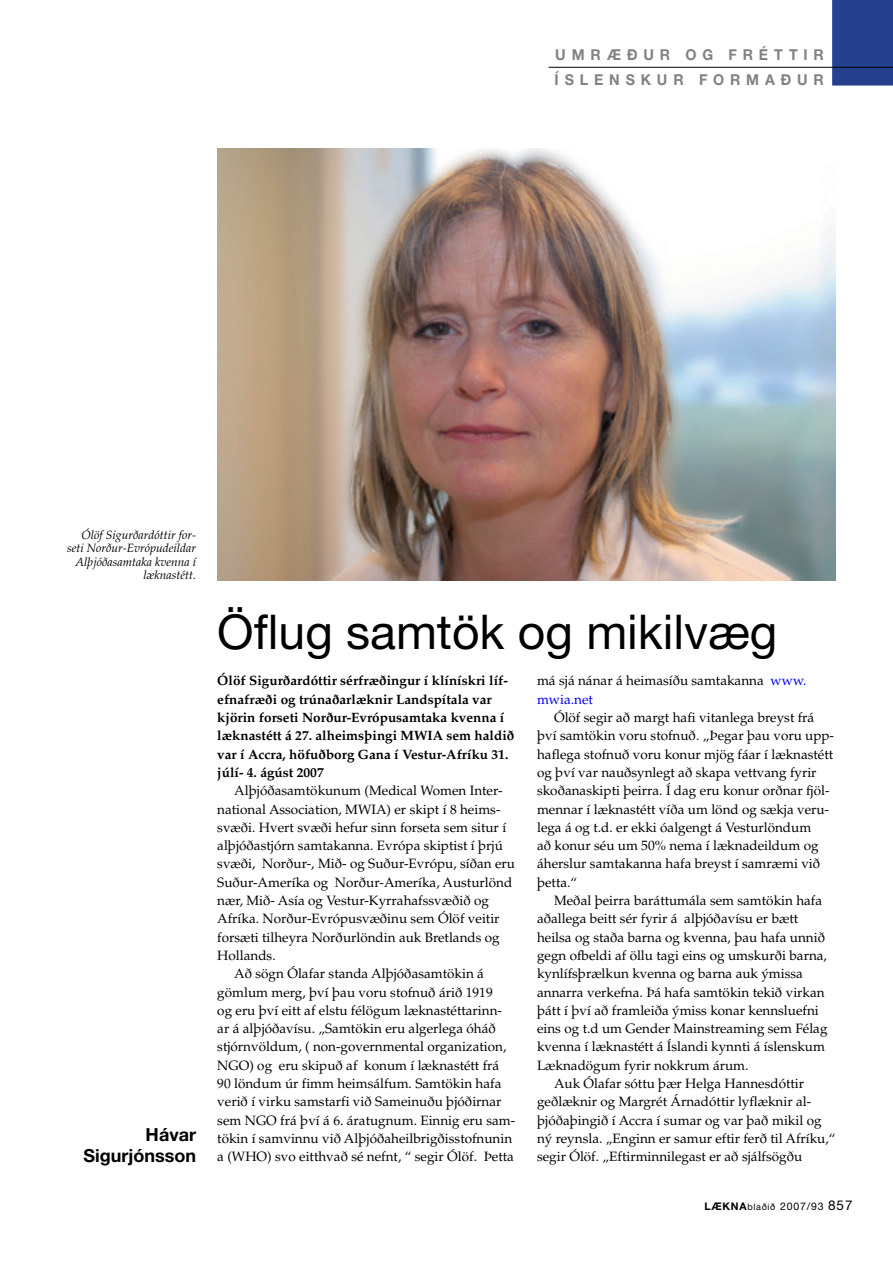
<style>
.page{position:relative;width:893px;height:1263px;background:#fff}
.page>*{position:absolute;margin:0;border:0;box-sizing:border-box;transform-origin:0 0}
.t1{font:48px "Helvetica Neue";color:#000}
.t2{font:700 18px/21px "Helvetica Neue";color:#000;text-align:right}
.t3{font:700 15px/25.5px "Helvetica Neue";letter-spacing:.415em;color:#808284;scale:.95 1}
.t4{font:13.5px/18.3px "Palatino";color:#000}
.t5{font:700 13.5px/18.3px "Palatino";color:#000}
.t6{font:italic 12px/13.5px "Palatino";color:#000;text-align:right}
.t7{font:10.5px "Helvetica Neue";letter-spacing:.075em;color:#000}
.s1{color:#00f}
.s2{font-weight:700}
.s3{font-size:9px}
.s4{font-size:13.5px}
</style>
<div class="page">
<img style="left:217px;top:149px;width:619px;height:432px">
<div style="left:832px;top:0;width:61px;height:86px;background:#24408f"></div>
<hr style="left:549px;top:67px;width:344px;height:1px;background:#000">
<p class="t3" style="left:555px;top:41px;width:285px">U MRÆÐU R OG FRÉTTIR<br>ÍSLENSK</p>
<p class="t3" style="left:657px;top:67px;width:25px">U R</p>
<p class="t3" style="left:699px;top:67px;width:17px">FORMAÐ</p>
<p class="t3" style="left:797px;top:67px;width:25px">U R</p>
<p class="t6" style="left:67px;top:528px;width:131px">Ólöf Sigurðardóttir for&shy;seti Norður-Evrópudeildar<br>Alþjóðasamtaka kvenna í læknastétt.</p>
<h2 class="t2" style="left:83px;top:1124px;width:114px">HÁVAR<br>SIGURJÓNSSON</h2>
<h1 class="t1" style="left:217px;top:603px;width:562px">Öflug samtök og mikilvæg</h1>
<p class="t5" style="left:217px;top:672px;width:299px">Ólöf Sigurðardóttir sérfræðingur í klínískri líf&shy;efnafræði og trúnaðarlæknir Landspítala var kjörin forseti Norður-Evrópusamtaka kvenna í læknastétt á 27. alheimsþingi MWIA sem haldið var í Accra, höfuðborg Gana í Vestur-Afríku 31. júlí- 4. ágúst 2007</p>
<p class="t4" style="left:234px;top:782px;width:270px">Alþjóðasamtökunum (Medical Women Inter-</p>
<p class="t4" style="left:217px;top:800px;width:285px">national Association, MWIA) er skipt í 8 heims-</p>
<p class="t4" style="left:217px;top:818px;width:290px">svæði. Hvert svæði hefur sinn forseta sem situr í</p>
<p class="t4" style="left:217px;top:837px;width:287px">alþjóðastjórn samtakanna. Evrópa skiptist í þrjú</p>
<p class="t4" style="left:217px;top:855px;width:299px">svæði, Norður-, Mið- og Suður-Evrópu, síðan eru</p>
<p class="t4" style="left:217px;top:873px;width:296px">Suður-Ameríka og Norður-Ameríka, Austurlönd</p>
<p class="t4" style="left:217px;top:891px;width:273px">nær, Mið- Asía og Vestur-Kyrrahafssvæðið og</p>
<p class="t4" style="left:217px;top:910px;width:284px">Afríka. Norður-Evrópusvæðinu sem Ólöf veitir</p>
<p class="t4" style="left:217px;top:928px;width:284px">forsæti tilheyra Norðurlöndin auk Bretlands og</p>
<p class="t4" style="left:217px;top:946px;width:60px">Hollands.</p>
<p class="t4" style="left:234px;top:965px;width:251px">Að sögn Ólafar standa Alþjóðasamtökin á</p>
<p class="t4" style="left:217px;top:983px;width:277px">gömlum merg, því þau voru stofnuð árið 1919</p>
<p class="t4" style="left:217px;top:1001px;width:286px">og eru því eitt af elstu félögum læknastéttarinn-</p>
<p class="t4" style="left:217px;top:1020px;width:280px">ar á alþjóðavísu. „Samtökin eru algerlega óháð</p>
<p class="t4" style="left:217px;top:1038px;width:291px">stjórnvöldum, ( non-governmental organization,</p>
<p class="t4" style="left:217px;top:1056px;width:284px">NGO) og eru skipuð af konum í læknastétt frá</p>
<p class="t4" style="left:217px;top:1074px;width:286px">90 löndum úr fimm heimsálfum. Samtökin hafa</p>
<p class="t4" style="left:217px;top:1093px;width:286px">verið í virku samstarfi við Sameinuðu þjóðirnar</p>
<p class="t4" style="left:217px;top:1111px;width:299px">sem NGO frá því á 6. áratugnum. Einnig eru sam-</p>
<p class="t4" style="left:217px;top:1129px;width:296px">tökin í samvinnu við Alþjóðaheilbrigðisstofnunin</p>
<p class="t4" style="left:217px;top:1148px;width:298px">a (WHO) svo eitthvað sé nefnt, “ segir Ólöf. Þetta</p>
<p class="t4" style="left:537px;top:672px;width:271px">má sjá nánar á heimasíðu samtakanna <span class="s1">www. mwia.net</span></p>
<p class="t4" style="left:537px;top:708px;width:298px;text-indent:17px">Ólöf segir að margt hafi vitanlega breyst frá því samtökin voru stofnuð. „Þegar þau voru upp&shy;haflega stofnuð voru konur mjög fáar í læknastétt og því var nauðsynlegt að skapa vettvang fyrir skoðanaskipti þeirra. Í dag eru konur orðnar fjöl&shy;mennar í læknastétt víða um lönd og sækja veru&shy;lega á og t.d. er ekki óalgengt á Vesturlöndum<br>að konur séu um 50% nema í læknadeildum og áherslur samtakanna hafa breyst í samræmi við þetta.“</p>
<p class="t4" style="left:554px;top:891px;width:270px">Meðal þeirra baráttumála sem samtökin hafa</p>
<p class="t4" style="left:537px;top:910px;width:263px">aðallega beitt sér fyrir á alþjóðavísu er bætt</p>
<p class="t4" style="left:537px;top:928px;width:290px">heilsa og staða barna og kvenna, þau hafa unnið</p>
<p class="t4" style="left:537px;top:946px;width:291px">gegn ofbeldi af öllu tagi eins og umskurði barna,</p>
<p class="t4" style="left:537px;top:965px;width:267px">kynlífsþrælkun kvenna og barna auk ýmissa</p>
<p class="t4" style="left:537px;top:983px;width:289px">annarra verkefna. Þá hafa samtökin tekið virkan</p>
<p class="t4" style="left:537px;top:1001px;width:283px">þátt í því að framleiða ýmiss konar kennsluefni</p>
<p class="t4" style="left:537px;top:1020px;width:292px">eins og t.d um Gender Mainstreaming sem Félag</p>
<p class="t4" style="left:537px;top:1038px;width:289px">kvenna í læknastétt á Íslandi kynnti á íslenskum</p>
<p class="t4" style="left:537px;top:1056px;width:213px">Læknadögum fyrir nokkrum árum.</p>
<p class="t4" style="left:554px;top:1074px;width:252px">Auk Ólafar sóttu þær Helga Hannesdóttir</p>
<p class="t4" style="left:537px;top:1093px;width:276px">geðlæknir og Margrét Árnadóttir lyflæknir al-</p>
<p class="t4" style="left:537px;top:1111px;width:286px">þjóðaþingið í Accra í sumar og var það mikil og</p>
<p class="t4" style="left:537px;top:1129px;width:300px">ný reynsla. „Enginn er samur eftir ferð til Afríku,“</p>
<p class="t4" style="left:537px;top:1148px;width:267px">segir Ólöf. „Eftirminnilegast er að sjálfsögðu</p>
<p class="t7" style="left:704px;top:1200px;width:150px"><span class="s2">LÆKNA</span><span class="s3">blaðið</span> 2007/93 <span class="s4">857</span></p>
</div>
